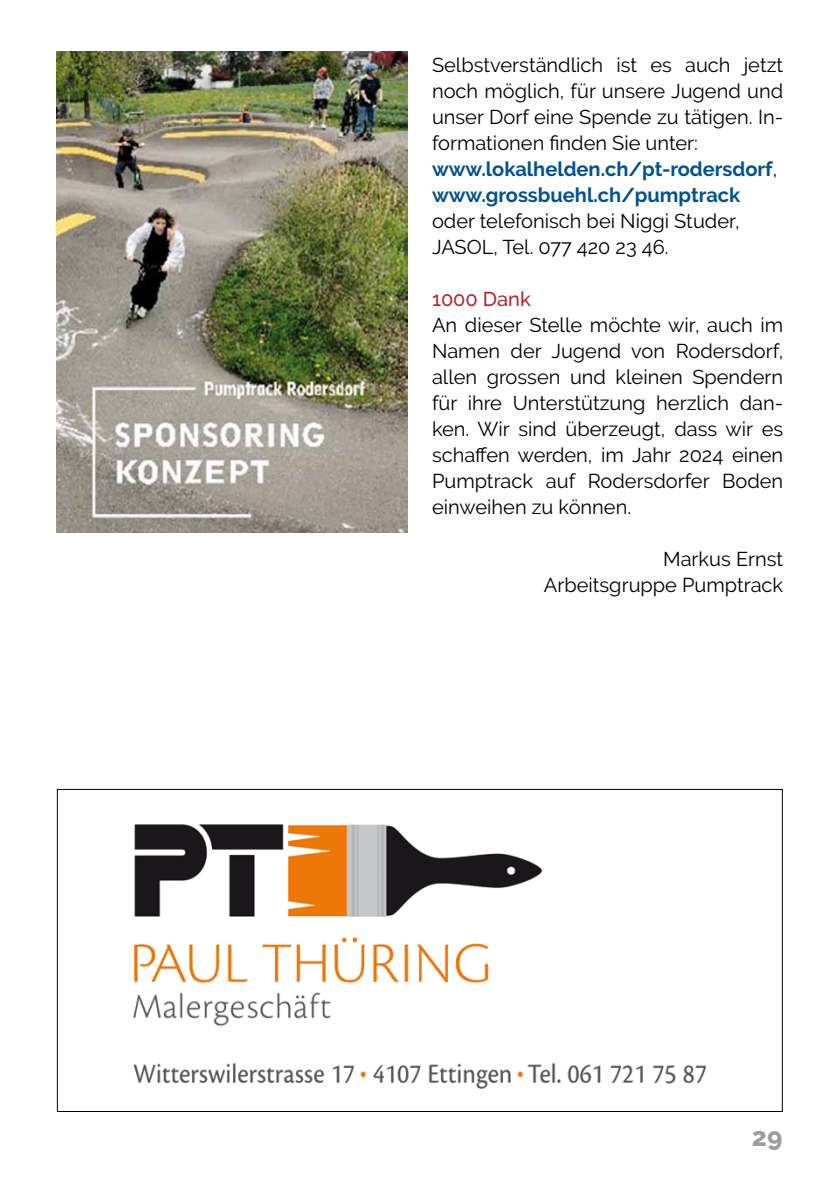
<style>
.page{position:relative;width:840px;height:1191px;background:#fff}
.page>*{position:absolute;margin:0;border:0;box-sizing:border-box;transform-origin:0 0}
.t1{font:800 26px "Raleway";color:#9c9e9f}
.t2{font:20px/26px "Raleway";color:#000}
.t3{font:500 20px "Raleway";color:#ba2430}
.s1{font-weight:700;color:#005193}
</style>
<div class="page">
<img style="left:56px;top:51px;width:352px;height:481px">
<img style="left:56px;top:788px;width:727px;height:324px">
<p class="t2" style="left:432px;top:52px;width:352px">Selbstverständlich ist es auch jetzt noch möglich, für unsere Jugend und unser Dorf eine Spende zu tätigen. In&shy;formationen finden Sie unter: <span class="s1">www.lokalhelden.ch/pt-rodersdorf</span>, <span class="s1">www.grossbuehl.ch/pumptrack</span></p>
<p class="t2" style="left:432px;top:208px;width:309px">oder telefonisch bei Niggi Studer,<br>JASOL, Tel. 077 420 23 46.</p>
<p class="t3" style="left:432px;top:287px;width:100px">1000 Dank</p>
<p class="t2" style="left:432px;top:312px;width:352px;text-align:justify">An dieser Stelle möchte wir, auch im Namen der Jugend von Rodersdorf, allen grossen und kleinen Spendern für ihre Unterstützung herzlich dan&shy;ken. Wir sind überzeugt, dass wir es schaffen werden, im Jahr 2024 einen Pumptrack auf Rodersdorfer Boden einweihen zu können.</p>
<p class="t2" style="left:543px;top:546px;width:241px;text-align:right">Markus Ernst<br>Arbeitsgruppe Pumptrack</p>
<h1 class="t1" style="left:751px;top:1122px;width:32px">29</h1>
</div>
